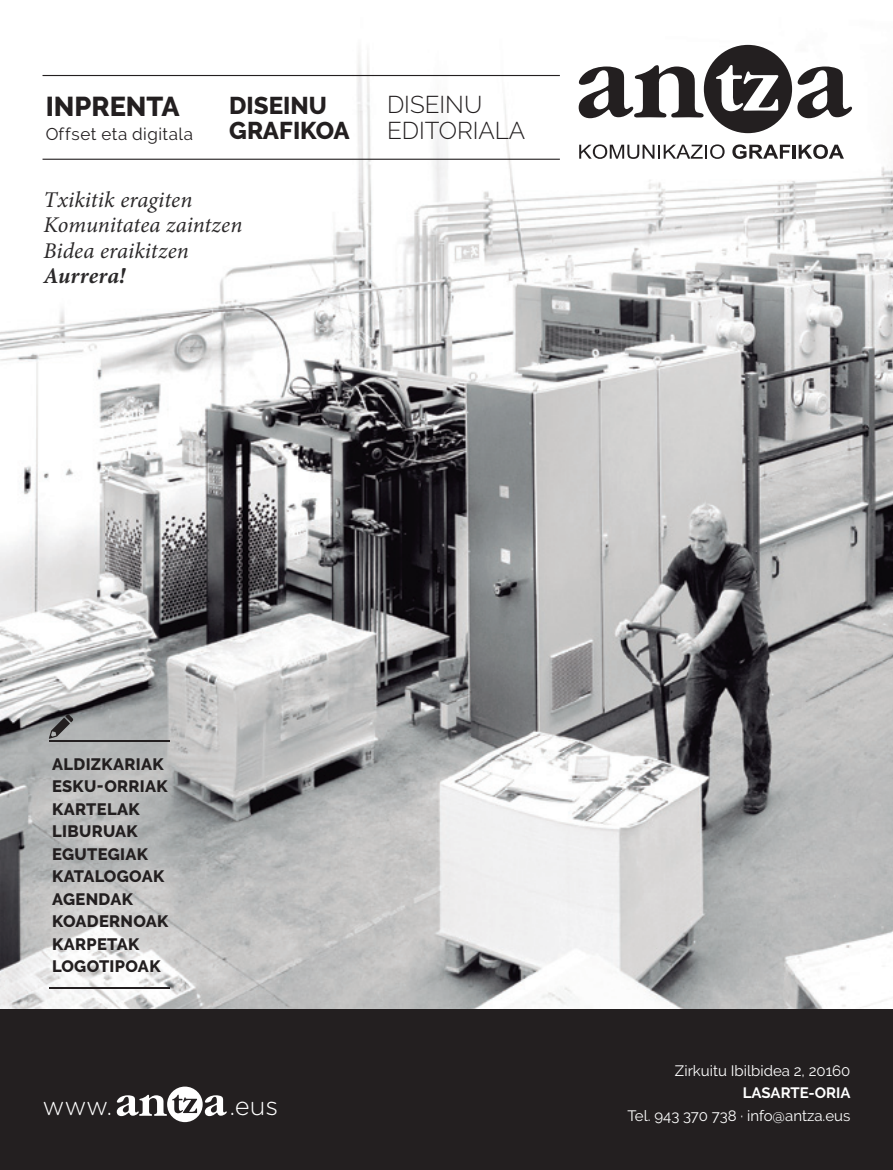
<style>
.page{position:relative;width:893px;height:1170px;background:#fff}
.page>*{position:absolute;margin:0;border:0;box-sizing:border-box;transform-origin:0 0}
.t1{font:800 27.15px "Raleway";color:#231f20}
.t2{font:300 25.65px "Gotham Rounded";letter-spacing:-.005em;color:#fff}
.t3{font:300 24.15px/25.5px "Raleway";color:#231f20}
.t4{font:800 24.15px/25.5px "Raleway";color:#231f20}
.t5{font:italic 22.5px/25.5px "Minion Pro";color:#2b292a}
.t6{font:italic 700 22.5px "Minion Pro";letter-spacing:.005em;color:#2b292a}
.t7{font:16.95px "Raleway";letter-spacing:.03em;color:#231f20}
.t8{font:800 16.5px/22.5px "Raleway";letter-spacing:.02em;color:#231f20}
.t9{font:15px "Raleway";color:#fff}
.t10{font:700 15px "Raleway";color:#fff}
</style>
<div class="page">
<div style="left:0;top:988px;width:893px;height:181px;background:#231f20"></div>
<img style="left:0;top:44px;width:893px;height:964px">
<svg style="left:117px;top:1086px;width:110px;height:35px"></svg>
<svg style="left:579px;top:45px;width:273px;height:88px"></svg>
<svg style="left:579px;top:144px;width:146px;height:15px"></svg>
<svg style="left:732px;top:144px;width:58px;height:15px"></svg>
<hr style="left:793px;top:145px;width:3px;height:14px;background:#231f20">
<svg style="left:799px;top:144px;width:45px;height:15px"></svg>
<svg style="left:49px;top:714px;width:24px;height:24px"></svg>
<hr style="left:49px;top:740px;width:121px;height:1px;background:#231f20">
<hr style="left:49px;top:986px;width:121px;height:2px;background:#231f20">
<hr style="left:43px;top:75px;width:517px;height:1px;background:#231f20">
<hr style="left:43px;top:159px;width:517px;height:1px;background:#231f20">
<h1 class="t1" style="left:46px;top:91px;width:136px">INPRENTA</h1>
<p class="t7" style="left:46px;top:124px;width:149px">Offset eta digitala</p>
<h3 class="t4" style="left:229px;top:93px;width:122px">DISEINU<br>GRAFIKOA</h3>
<h3 class="t3" style="left:387px;top:92px;width:140px">DISEINU<br>EDITORIALA</h3>
<h3 class="t5" style="left:44px;top:187px;width:200px">Txikitik eragiten<br>Komunitatea zaintzen<br>Bidea eraikitzen</h3>
<h3 class="t6" style="left:44px;top:260px;width:83px">Aurrera!</h3>
<p class="t8" style="left:52px;top:752px;width:118px">ALDIZKARIAK<br>ESKU-ORRIAK<br>KARTELAK<br>LIBURUAK<br>EGUTEGIAK<br>KATALOGOAK<br>AGENDAK<br>KOADERNOAK<br>KARPETAK<br>LOGOTIPOAK</p>
<h2 class="t2" style="left:43px;top:1088px;width:71px">www.</h2>
<h2 class="t2" style="left:229px;top:1088px;width:50px">.eus</h2>
<p class="t9" style="left:675px;top:1061px;width:177px">Zirkuitu Ibilbidea 2, 20160</p>
<p class="t10" style="left:743px;top:1084px;width:109px">LASARTE-ORIA</p>
<p class="t9" style="left:627px;top:1106px;width:225px">Tel. 943 370 738 · info@antza.eus</p>
</div>
